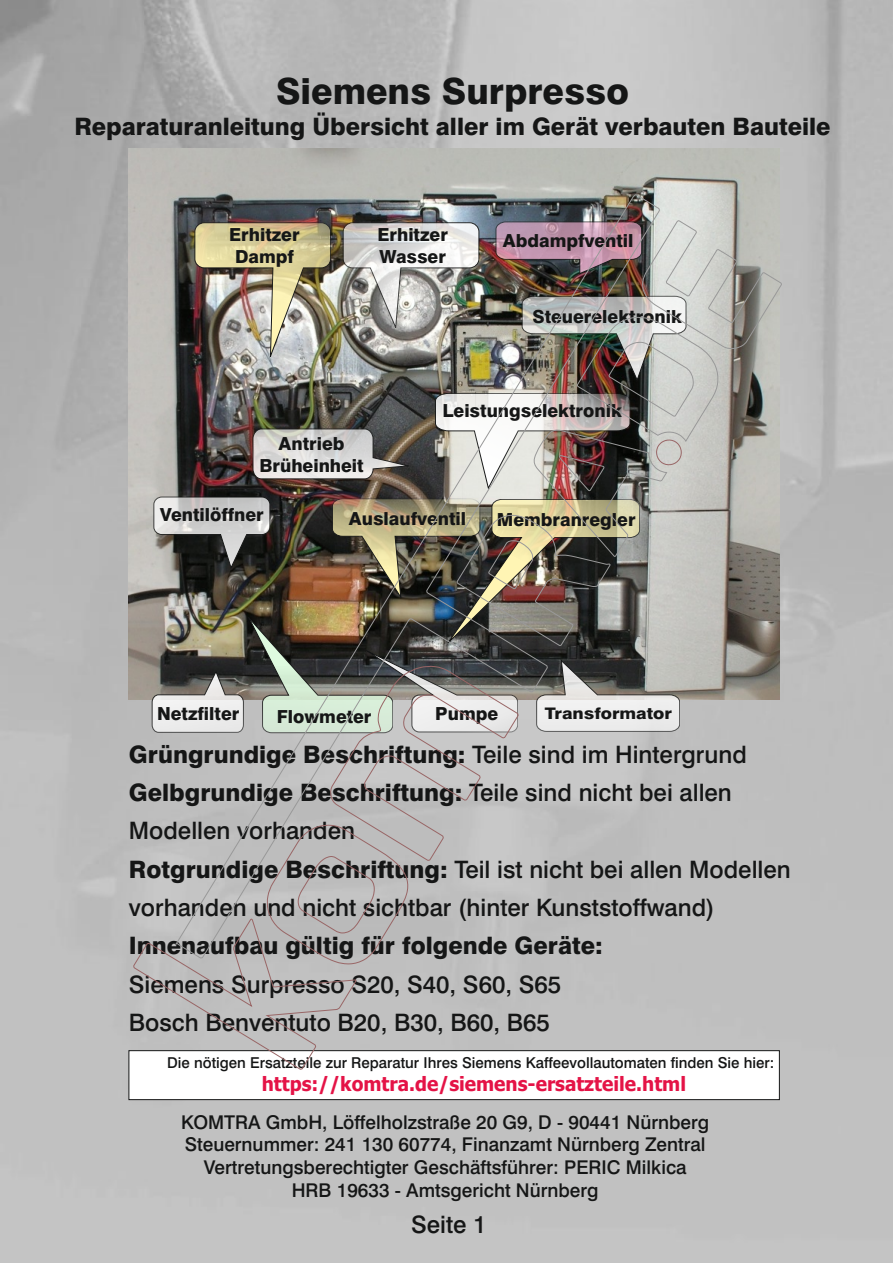
<style>
.page{position:relative;width:893px;height:1263px;background:#fff}
.page>*{position:absolute;margin:0;border:0;box-sizing:border-box;transform-origin:0 0}
.t1{font:800 36px "Swiss 721 BT";color:#151616}
.t2{font:500 24px/38.4px "Swiss 721 BT";color:#151616}
.t3{font:800 24px "Swiss 721 BT";color:#151616}
.t4{font:700 19.8px "Tahoma";color:#e41346;scale:.96 1}
.t5{font:500 18.9px/22.6px "Swiss 721 BT";color:#151616;text-align:center}
.t6{font:800 18px/21.6px "Swiss 721 BT";color:#151616;text-align:center}
.t7{font:800 15.9px "Swiss 721 BT";color:#151616;scale:1.13 1}
.t8{font:500 15px "Swiss 721 BT";color:#151616}
.s1{font-weight:800}
</style>
<div class="page">
<img style="left:0;top:0;width:893px;height:1263px">
<img style="left:129px;top:149px;width:650px;height:71px">
<img style="left:176px;top:194px;width:484px;height:26px">
<img style="left:129px;top:220px;width:653px;height:880px">
<h1 class="t1" style="left:276px;top:76px;width:354px">Siemens Surpresso</h1>
<p class="t3" style="left:74px;top:117px;width:758px">Reparaturanleitung Übersicht aller im Gerät verbauten Bauteile</p>
<p class="t6" style="left:229px;top:225px;width:72px">Erhitzer<br>Dampf</p>
<p class="t6" style="left:377px;top:226px;width:72px;text-align:left">Erhitzer<br>Wasser</p>
<p class="t6" style="left:503px;top:231px;width:132px">Abdampfventil</p>
<p class="t6" style="left:532px;top:308px;width:151px">Steuerelektronik</p>
<p class="t6" style="left:443px;top:401px;width:181px">Leistungselektronik</p>
<p class="t6" style="left:259px;top:434px;width:106px">Antrieb<br>Brüheinheit</p>
<p class="t6" style="left:349px;top:509px;width:119px">Auslaufventil</p>
<p class="t6" style="left:160px;top:506px;width:105px">Ventilöffner</p>
<p class="t6" style="left:497px;top:510px;width:140px">Membranregler</p>
<p class="t6" style="left:157px;top:705px;width:84px">Netzfilter</p>
<p class="t6" style="left:277px;top:707px;width:96px">Flowmeter</p>
<p class="t6" style="left:435px;top:705px;width:64px">Pumpe</p>
<p class="t7" style="left:545px;top:707px;width:114px">Transformator</p>
<p class="t2" style="left:129px;top:737px;width:663px"><span class="s1">Grüngrundige Beschriftung:</span> Teile sind im Hintergrund <span class="s1">Gelbgrundige Beschriftung:</span> Teile sind nicht bei allen Modellen vorhanden<br><span class="s1">Rotgrundige Beschriftung:</span> Teil ist nicht bei allen Modellen vorhanden und nicht sichtbar (hinter Kunststoffwand)</p>
<p class="t3" style="left:129px;top:936px;width:475px">Innenaufbau gültig für folgende Geräte:</p>
<p class="t2" style="left:129px;top:967px;width:434px">Siemens Surpresso S20, S40, S60, S65<br>Bosch Benventuto B20, B30, B60, B65</p>
<p class="t8" style="left:167px;top:1057px;width:609px">Die nötigen Ersatzteile zur Reparatur Ihres Siemens Kaffeevollautomaten finden Sie hier:</p>
<p class="t4" style="left:262px;top:1076px;width:444px">https://komtra.de/siemens-ersatzteile.html</p>
<p class="t5" style="left:181px;top:1112px;width:529px">KOMTRA GmbH, Löffelholzstraße 20 G9, D - 90441 Nürnberg Steuernummer: 241 130 60774, Finanzamt Nürnberg Zentral Vertretungsberechtigter Geschäftsführer: PERIC Milkica<br>HRB 19633 - Amtsgericht Nürnberg</p>
<p class="t2" style="left:411px;top:1207px;width:77px">Seite 1</p>
</div>
